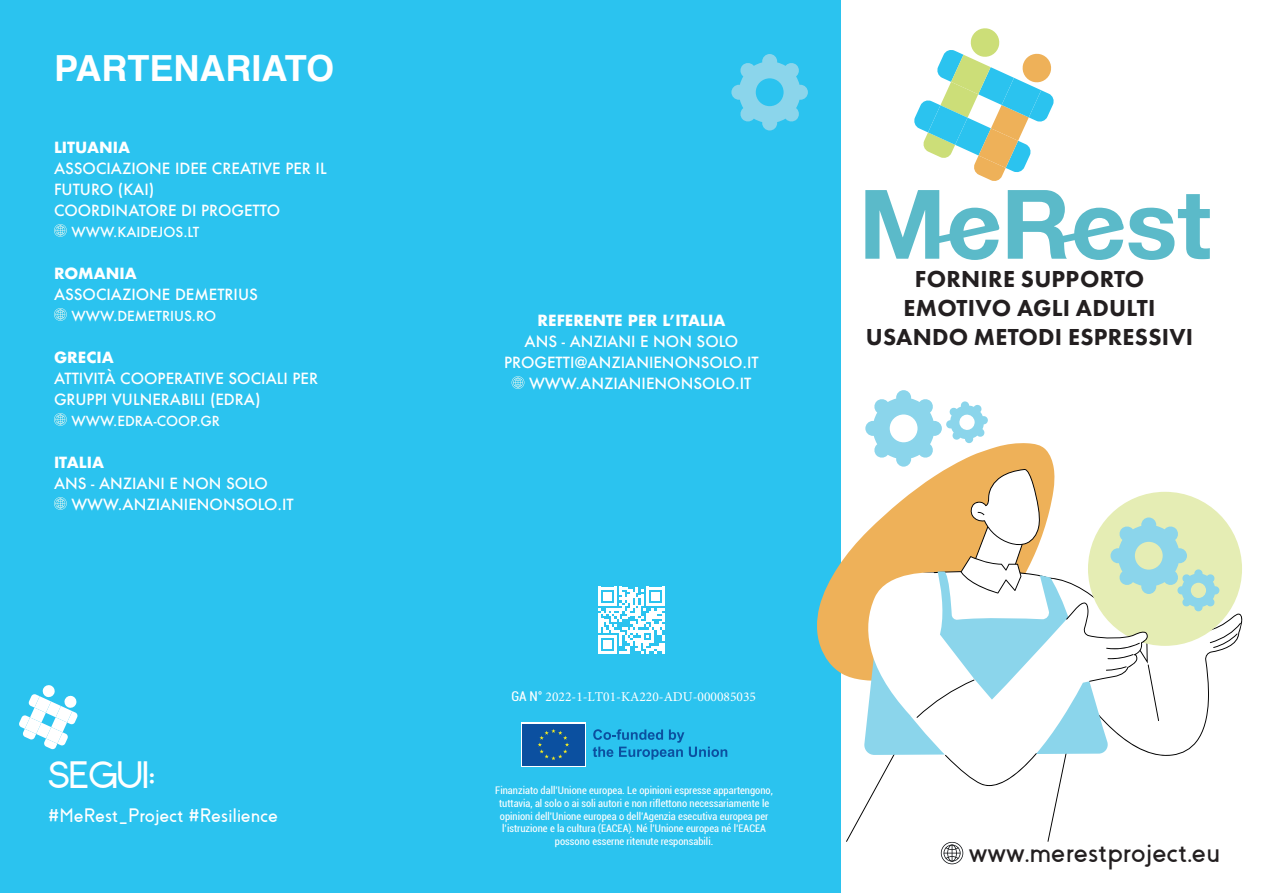
<style>
.page{position:relative;width:1263px;height:893px;background:#fff}
.page>*{position:absolute;margin:0;border:0;box-sizing:border-box;transform-origin:0 0}
.t1{font:700 36px "Helvetica";color:#fff}
.t2{font:36px "Anke";color:#fff}
.t3{font:700 28.5px "Coves";color:#231f20}
.t4{font:800 24px/28.8px "Futura PT";letter-spacing:.01em;color:#231f20;text-align:center}
.t5{font:700 19.5px "Coves";color:#fff}
.t6{font:500 15px/21px "Futura";color:#fff}
.t7{font:700 15px "Futura";color:#fff}
.t8{font:500 13.5px "Futura";color:#fff}
.t9{font:13.5px "Minion Pro";color:#fff}
.t10{font:condensed 10.5px/12.6px "Roboto";color:#fff;text-align:center}
.s1{font-family:"Roboto";font-stretch:condensed}
</style>
<div class="page">
<div style="left:1px;top:0;width:840px;height:893px;background:#2bc3ef"></div>
<svg style="left:54px;top:224px;width:13px;height:13px"></svg>
<svg style="left:54px;top:308px;width:13px;height:13px"></svg>
<svg style="left:54px;top:413px;width:13px;height:13px"></svg>
<svg style="left:54px;top:497px;width:13px;height:13px"></svg>
<div style="left:521px;top:723px;width:65px;height:44px;background:#0b50a0"></div>
<svg style="left:538px;top:729px;width:31px;height:31px"></svg>
<svg style="left:593px;top:729px;width:134px;height:31px"></svg>
<svg style="left:914px;top:28px;width:140px;height:153px"></svg>
<svg style="left:817px;top:556px;width:29px;height:120px;fill:#eeb159"></svg>
<svg style="left:846px;top:390px;width:397px;height:474px"></svg>
<svg style="left:865px;top:190px;width:134px;height:70px"></svg>
<svg style="left:1008px;top:190px;width:202px;height:70px"></svg>
<svg style="left:731px;top:54px;width:77px;height:76px"></svg>
<svg style="left:19px;top:685px;width:59px;height:65px"></svg>
<svg style="left:598px;top:587px;width:67px;height:67px"></svg>
<svg style="left:512px;top:376px;width:12px;height:13px"></svg>
<h1 class="t1" style="left:54px;top:39px;width:282px">PARTENARIATO</h1>
<h3 class="t7" style="left:54px;top:136px;width:78px">LITUANIA</h3>
<h3 class="t6" style="left:54px;top:158px;width:274px">ASSOCIAZIONE IDEE CREATIVE PER IL<br>FUTURO (KAI)<br>COORDINATORE DI PROGETTO</h3>
<p class="t8" style="left:71px;top:223px;width:129px">WWW.KAIDEJOS.LT</p>
<h3 class="t7" style="left:54px;top:262px;width:84px">ROMANIA</h3>
<h3 class="t6" style="left:54px;top:284px;width:205px">ASSOCIAZIONE DEMETRIUS</h3>
<p class="t8" style="left:71px;top:307px;width:146px">WWW.DEMETRIUS.RO</p>
<h3 class="t7" style="left:54px;top:346px;width:61px">GRECIA</h3>
<h3 class="t6" style="left:54px;top:368px;width:266px">ATTIVITÀ COOPERATIVE SOCIALI PER<br>GRUPPI VULNERABILI (EDRA)</h3>
<p class="t8" style="left:71px;top:412px;width:150px">WWW.EDRA-COOP.GR</p>
<h3 class="t7" style="left:54px;top:451px;width:52px">ITALIA</h3>
<h3 class="t6" style="left:71px;top:473px;width:224px;text-indent:-17px">ANS - ANZIANI E NON SOLO<br>WWW.ANZIANIENONSOLO.IT</h3>
<h1 class="t2" style="left:48px;top:751px;width:108px">SEGUI:</h1>
<h3 class="t5" style="left:48px;top:804px;width:231px">#MeRest_Project #Resilience</h3>
<h3 class="t7" style="left:537px;top:309px;width:189px">REFERENTE PER L’ITALIA</h3>
<h3 class="t6" style="left:525px;top:331px;width:215px">ANS - ANZIANI E NON SOLO</h3>
<h3 class="t6" style="left:504px;top:352px;width:256px">PROGETTI@ANZIANIENONSOLO.IT</h3>
<h3 class="t6" style="left:529px;top:373px;width:224px">WWW.ANZIANIENONSOLO.IT</h3>
<h3 class="t4" style="left:866px;top:265px;width:329px">FORNIRE SUPPORTO<br>EMOTIVO AGLI ADULTI<br>USANDO METODI ESPRESSIVI</h3>
<p class="t9" style="left:511px;top:687px;width:246px"><span class="s1">GA N°</span> 2022-1-LT01-KA220-ADU-000085035</p>
<p class="t10" style="left:495px;top:784px;width:279px">Finanziato dall’Unione europea. Le opinioni espresse appartengono, tuttavia, al solo o ai soli autori e non riflettono necessariamente le opinioni dell’Unione europea o dell’Agenzia esecutiva europea per l’istruzione e la cultura (EACEA). Né l’Unione europea né l’EACEA possono esserne ritenute responsabili.</p>
<h2 class="t3" style="left:969px;top:836px;width:253px">www.merestproject.eu</h2>
</div>
